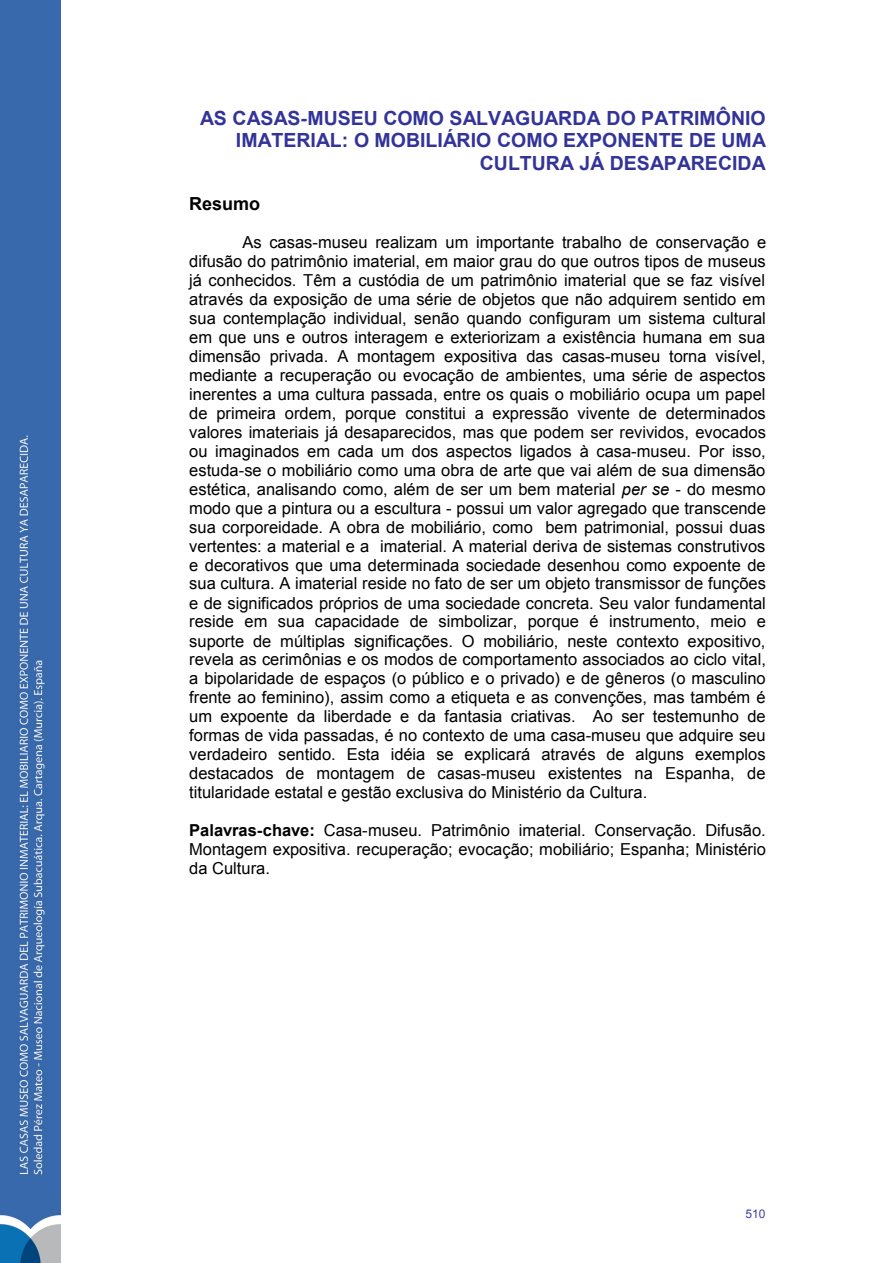
<style>
.page{position:relative;width:893px;height:1263px;background:#fff}
.page>*{position:absolute;margin:0;border:0;box-sizing:border-box;transform-origin:0 0}
.t1{font:700 19.5px/22.5px "Arial";color:#339;text-align:right}
.t2{font:700 18px "Arial";color:#000}
.t3{font:16.5px/19px "Arial";color:#000;text-align:justify}
.t4{font:12px "Arial";color:#4040ab}
.s1{font-style:italic}
.s2{font-weight:700}
</style>
<div class="page">
<img style="left:0;top:0;width:61px;height:1263px">
<p class="t1" style="left:200px;top:107px;width:567px">AS CASAS-MUSEU COMO SALVAGUARDA DO PATRIMÔNIO<br>IMATERIAL: O MOBILIÁRIO COMO EXPONENTE DE UMA<br>CULTURA JÁ DESAPARECIDA</p>
<p class="t2" style="left:189px;top:193px;width:72px">Resumo</p>
<p class="t3" style="left:189px;top:233px;width:578px;text-indent:53px">As casas-museu realizam um importante trabalho de conservação e difusão do patrimônio imaterial, em maior grau do que outros tipos de museus já conhecidos. Têm a custódia de um patrimônio imaterial que se faz visível através da exposição de uma série de objetos que não adquirem sentido em sua contemplação individual, senão quando configuram um sistema cultural em que uns e outros interagem e exteriorizam a existência humana em sua dimensão privada. A montagem expositiva das casas-museu torna visível, mediante a recuperação ou evocação de ambientes, uma série de aspectos inerentes a uma cultura passada, entre os quais o mobiliário ocupa um papel de primeira ordem, porque constitui a expressão vivente de determinados valores imateriais já desaparecidos, mas que podem ser revividos, evocados ou imaginados em cada um dos aspectos ligados à casa-museu. Por isso, estuda-se o mobiliário como uma obra de arte que vai além de sua dimensão estética, analisando como, além de ser um bem material <span class="s1">per se</span> - do mesmo modo que a pintura ou a escultura - possui um valor agregado que transcende sua corporeidade. A obra de mobiliário, como bem patrimonial, possui duas vertentes: a material e a imaterial. A material deriva de sistemas construtivos e decorativos que uma determinada sociedade desenhou como expoente de sua cultura. A imaterial reside no fato de ser um objeto transmissor de funções e de significados próprios de uma sociedade concreta. Seu valor fundamental reside em sua capacidade de simbolizar, porque é instrumento, meio e suporte de múltiplas significações. O mobiliário, neste contexto expositivo, revela as cerimônias e os modos de comportamento associados ao ciclo vital, a bipolaridade de espaços (o público e o privado) e de gêneros (o masculino frente ao feminino), assim como a etiqueta e as convenções, mas também é um expoente da liberdade e da fantasia criativas. Ao ser testemunho de formas de vida passadas, é no contexto de uma casa-museu que adquire seu verdadeiro sentido. Esta idéia se explicará através de alguns exemplos destacados de montagem de casas-museu existentes na Espanha, de titularidade estatal e gestão exclusiva do Ministério da Cultura.</p>
<p class="t3" style="left:189px;top:821px;width:578px"><span class="s2">Palavras-chave:</span> Casa-museu. Patrimônio imaterial. Conservação. Difusão.<br>Montagem expositiva. recuperação; evocação; mobiliário; Espanha; Ministério da Cultura.</p>
<p class="t4" style="left:745px;top:1206px;width:22px">510</p>
</div>
